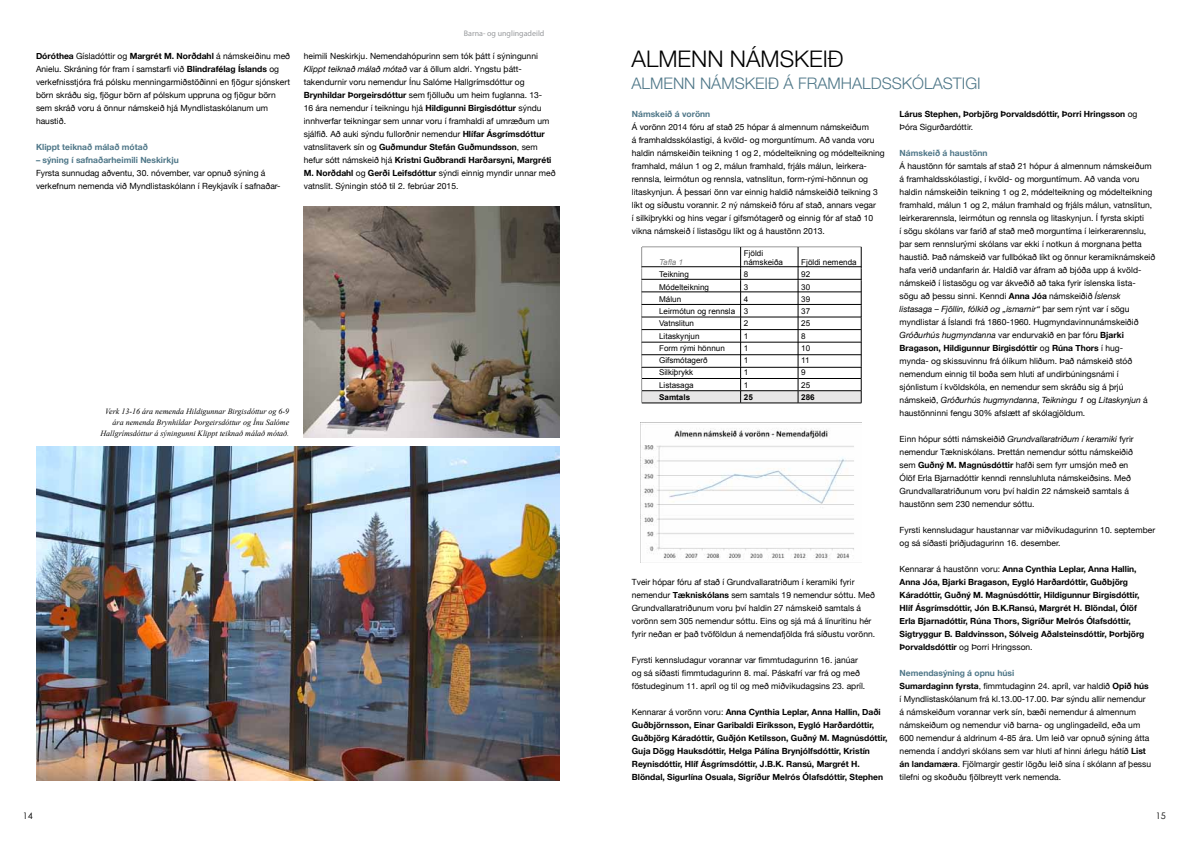
<style>
.page{position:relative;width:1191px;height:842px;background:#fff}
.page>*{position:absolute;margin:0;border:0;box-sizing:border-box;transform-origin:0 0}
.t1{font:300 23px "Helvetica Neue LT Std";color:#000}
.t2{font:300 16px "Helvetica Neue LT Std";color:#4f7788}
.t3{font:9px "Century Gothic";color:#000}
.t4{font:8.5px/13px "Helvetica Neue";color:#000}
.t5{font:700 8.5px/13px "Helvetica Neue";color:#000}
.t6{font:700 8.5px "Helvetica Neue";color:#4f7788}
.t7{font:8px/9.6px "Arial";color:#000}
.t8{font:italic 8px/11px "Times New Roman";color:#000;text-align:right}
.t9{font:8px "Myriad Pro";color:#97999c}
.t10{font:700 8px "Arial";color:#000}
.t11{font:italic 8px "Arial";color:#808080}
.s1{font-weight:700}
.s2{font-style:italic}
.s3{font-weight:400}
.s4{font-weight:700;color:#4f7788}
</style>
<div class="page">
<hr style="left:641px;top:403px;width:99px;height:1px;background:#000">
<hr style="left:740px;top:403px;width:58px;height:1px;background:#000">
<hr style="left:798px;top:403px;width:63px;height:1px;background:#000">
<svg style="left:643px;top:248px;width:219px;height:155px"></svg>
<div style="left:641px;top:246px;width:231px;height:170px;border:1px solid #fff"></div>
<hr style="left:641px;top:267px;width:220px;height:1px;background:#000">
<hr style="left:641px;top:279px;width:220px;height:1px;background:#000">
<hr style="left:641px;top:292px;width:220px;height:1px;background:#000">
<hr style="left:641px;top:304px;width:220px;height:1px;background:#000">
<hr style="left:641px;top:317px;width:220px;height:1px;background:#000">
<hr style="left:641px;top:329px;width:220px;height:1px;background:#000">
<hr style="left:641px;top:342px;width:220px;height:1px;background:#000">
<hr style="left:641px;top:354px;width:220px;height:1px;background:#000">
<hr style="left:641px;top:367px;width:220px;height:1px;background:#000">
<div style="left:620px;top:413px;width:258px;height:157px;background:#fff"></div>
<img style="left:640px;top:422px;width:221px;height:141px">
<img style="left:36px;top:447px;width:523px;height:333px">
<img style="left:303px;top:207px;width:256px;height:230px">
<p class="t4" style="left:36px;top:50px;width:256px"><span class="s1">Dóróthea</span> Gísladóttir og <span class="s1">Margrét M. Norðdahl</span> á námskeiðinu með Anielu. Skráning fór fram í samstarfi við <span class="s1">Blindrafélag Íslands</span> og verkefnisstjóra frá pólsku menningarmiðstöðinni en fjögur sjónskert börn skráðu sig, fjögur börn af pólskum uppruna og fjögur börn sem skráð voru á önnur námskeið hjá Myndlistaskólanum um haustið.</p>
<p class="t6" style="left:36px;top:141px;width:113px">Klippt teiknað málað mótað</p>
<p class="t6" style="left:36px;top:154px;width:144px">– sýning í safnaðarheimili Neskirkju</p>
<p class="t4" style="left:36px;top:167px;width:246px">Fyrsta sunnudag aðventu, 30. nóvember, var opnuð sýning á verkefnum nemenda við Myndlistaskólann í Reykjavík í safnaðar-</p>
<p class="t9" style="left:464px;top:28px;width:82px">Barna- og unglingadeild</p>
<p class="t4" style="left:304px;top:50px;width:253px">heimili Neskirkju. Nemendahópurinn sem tók þátt í sýningunni <span class="s2">Klippt teiknað málað mótað</span> var á öllum aldri. Yngstu þátt&shy;takendurnir voru nemendur Ínu Salóme Hallgrímsdóttur og <span class="s1">Brynhildar Þorgeirsdóttur</span> sem fjölluðu um heim fuglanna. 13-<br>16 ára nemendur í teikningu hjá <span class="s1">Hildigunni Birgisdóttur</span> sýndu innhverfar teikningar sem unnar voru í framhaldi af umræðum um sjálfið. Að auki sýndu fullorðnir nemendur <span class="s1">Hlífar Ásgrímsdóttur </span>vatnslitaverk sín og <span class="s1">Guðmundur Stefán Guðmundsson</span>, sem hefur sótt námskeið hjá <span class="s1">Kristni Guðbrandi Harðarsyni, Margréti M. Norðdahl</span> og <span class="s1">Gerði Leifsdóttur</span> sýndi einnig myndir unnar með vatnslit. Sýningin stóð til 2. febrúar 2015.</p>
<p class="t8" style="left:100px;top:406px;width:190px">Verk 13-16 ára nemenda Hildigunnar Birgisdóttur og 6-9 ára nemenda Brynhildar Þorgeirsdóttur og Ínu Salóme<br>Hallgrímsdóttur á sýningunni Klippt teiknað málað mótað.</p>
<h1 class="t1" style="left:631px;top:45px;width:214px">ALMENN NÁMSKEIÐ</h1>
<h2 class="t2" style="left:631px;top:74px;width:351px">ALMENN NÁMSKEIÐ Á FRAMHALDSSKÓLASTIGI</h2>
<p class="t6" style="left:632px;top:107px;width:80px">Námskeið á vorönn</p>
<p class="t4" style="left:632px;top:121px;width:254px">Á vorönn 2014 fóru af stað 25 hópar á almennum námskeiðum<br>á framhaldsskólastigi, á kvöld- og morguntímum. Að vanda voru haldin námskeiðin teikning 1 og 2, módelteikning og módelteikning framhald, málun 1 og 2, málun framhald, frjáls málun, leirkera&shy;rennsla, leirmótun og rennsla, vatnslitun, form-rými-hönnun og litaskynjun. Á þessari önn var einnig haldið námskeiðið teikning 3 líkt og síðustu vorannir. 2 ný námskeið fóru af stað, annars vegar<br>í silkiþrykki og hins vegar í gifsmótagerð og einnig fór af stað 10 vikna námskeið í listasögu líkt og á haustönn 2013.</p>
<p class="t11" style="left:659px;top:257px;width:26px">Tafla 1</p>
<p class="t7" style="left:744px;top:248px;width:41px">Fjöldi námskeiða</p>
<p class="t7" style="left:801px;top:258px;width:57px">Fjöldi nemenda</p>
<p class="t7" style="left:659px;top:270px;width:31px">Teikning</p>
<p class="t7" style="left:744px;top:270px;width:6px">8</p>
<p class="t7" style="left:801px;top:270px;width:11px">92</p>
<p class="t7" style="left:659px;top:282px;width:51px">Módelteikning</p>
<p class="t7" style="left:744px;top:282px;width:6px">3</p>
<p class="t7" style="left:801px;top:282px;width:11px">30</p>
<p class="t7" style="left:659px;top:294px;width:24px">Málun</p>
<p class="t7" style="left:744px;top:294px;width:6px">4</p>
<p class="t7" style="left:801px;top:294px;width:11px">39</p>
<p class="t7" style="left:659px;top:307px;width:91px">Leirmótun og rennsla 3</p>
<p class="t7" style="left:801px;top:307px;width:11px">37</p>
<p class="t7" style="left:659px;top:319px;width:36px">Vatnslitun</p>
<p class="t7" style="left:744px;top:319px;width:6px">2</p>
<p class="t7" style="left:801px;top:319px;width:11px">25</p>
<p class="t7" style="left:659px;top:331px;width:42px">Litaskynjun</p>
<p class="t7" style="left:744px;top:331px;width:6px">1</p>
<p class="t7" style="left:801px;top:331px;width:6px">8</p>
<p class="t7" style="left:659px;top:343px;width:67px">Form rými hönnun</p>
<p class="t7" style="left:744px;top:343px;width:6px">1</p>
<p class="t7" style="left:801px;top:343px;width:11px">10</p>
<p class="t7" style="left:659px;top:355px;width:50px">Gifsmótagerð</p>
<p class="t7" style="left:744px;top:355px;width:6px">1</p>
<p class="t7" style="left:801px;top:355px;width:10px">11</p>
<p class="t7" style="left:659px;top:368px;width:36px">Silkiþrykk</p>
<p class="t7" style="left:744px;top:368px;width:6px">1</p>
<p class="t7" style="left:801px;top:368px;width:6px">9</p>
<p class="t7" style="left:659px;top:380px;width:36px">Listasaga</p>
<p class="t7" style="left:744px;top:380px;width:6px">1</p>
<p class="t7" style="left:801px;top:380px;width:11px">25</p>
<p class="t10" style="left:659px;top:392px;width:33px">Samtals</p>
<p class="t10" style="left:744px;top:392px;width:11px">25</p>
<p class="t10" style="left:801px;top:392px;width:15px">286</p>
<p class="t4" style="left:632px;top:576px;width:245px">Tveir hópar fóru af stað í Grundvallaratriðum í keramiki fyrir nemendur <span class="s1">Tækniskólans</span> sem samtals 19 nemendur sóttu. Með Grundvallaratriðunum voru því haldin 27 námskeið samtals á vorönn sem 305 nemendur sóttu. Eins og sjá má á línuritinu hér fyrir neðan er það tvöföldun á nemendafjölda frá síðustu vorönn.</p>
<p class="t4" style="left:632px;top:654px;width:235px">Fyrsti kennsludagur vorannar var fimmtudagurinn 16. janúar og sá síðasti fimmtudagurinn 8. maí. Páskafrí var frá og með föstudeginum 11. apríl og til og með miðvikudagsins 23. apríl.</p>
<p class="t5" style="left:632px;top:706px;width:257px"><span class="s3">Kennarar á vorönn voru:</span> Anna Cynthia Leplar, Anna Hallin, Daði Guðbjörnsson, Einar Garibaldi Eiríksson, Eygló Harðardóttir, Guðbjörg Káradóttir, Guðjón Ketilsson, Guðný M. Magnúsdóttir, Guja Dögg Hauksdóttir, Helga Pálína Brynjólfsdóttir, Kristín Reynisdóttir, Hlíf Ásgrímsdóttir, J.B.K. Ransú, Margrét H.<br>Blöndal, Sigurlína Osuala, Sigríður Melrós Ólafsdóttir, Stephen</p>
<p class="t5" style="left:899px;top:108px;width:239px">Lárus Stephen, Þorbjörg Þorvaldsdóttir, Þorri Hringsson <span class="s3">og<br>Þóra Sigurðardóttir.</span></p>
<p class="t6" style="left:899px;top:146px;width:89px">Námskeið á haustönn</p>
<p class="t4" style="left:899px;top:160px;width:257px">Á haustönn fór samtals af stað 21 hópur á almennum námskeiðum á framhaldsskólastigi, í kvöld- og morguntímum. Að vanda voru haldin námskeiðin teikning 1 og 2, módelteikning og módelteikning framhald, málun 1 og 2, málun framhald og frjáls málun, vatnslitun, leirkerarennsla, leirmótun og rennsla og litaskynjun. Í fyrsta skipti<br>í sögu skólans var farið af stað með morguntíma í leirkerarennslu, þar sem rennslurými skólans var ekki í notkun á morgnana þetta haustið. Það námskeið var fullbókað líkt og önnur keramiknámskeið hafa verið undanfarin ár. Haldið var áfram að bjóða upp á kvöld&shy;námskeið í listasögu og var ákveðið að taka fyrir íslenska lista&shy;sögu að þessu sinni. Kenndi <span class="s1">Anna Jóa</span> námskeiðið <span class="s2">Íslensk listasaga – Fjöllin, fólkið og „ismarnir“</span> þar sem rýnt var í sögu myndlistar á Íslandi frá 1860-1960. Hugmyndavinnunámskeiðið <span class="s2">Gróðurhús hugmyndanna</span> var endurvakið en þar fóru <span class="s1">Bjarki Bragason, Hildigunnur Birgisdóttir</span> og <span class="s1">Rúna Thors</span> í hug-<br>mynda- og skissuvinnu frá ólíkum hliðum. Það námskeið stóð nemendum einnig til boða sem hluti af undirbúningsnámi í sjónlistum í kvöldskóla, en nemendur sem skráðu sig á þrjú námskeið, <span class="s2">Gróðurhús hugmyndanna</span>, <span class="s2">Teikningu 1</span> og <span class="s2">Litaskynjun</span> á haustönninni fengu 30% afslætt af skólagjöldum.</p>
<p class="t4" style="left:899px;top:433px;width:236px">Einn hópur sótti námskeiðið <span class="s2">Grundvallaratriðum í keramiki</span> fyrir nemendur Tækniskólans. Þrettán nemendur sóttu námskeiðið sem <span class="s1">Guðný M. Magnúsdóttir</span> hafði sem fyrr umsjón með en Ólöf Erla Bjarnadóttir kenndi rennsluhluta námskeiðsins. Með Grundvallaratriðunum voru því haldin 22 námskeið samtals á haustönn sem 230 nemendur sóttu.</p>
<p class="t4" style="left:899px;top:524px;width:257px">Fyrsti kennsludagur haustannar var miðvikudagurinn 10. september og sá síðasti þriðjudagurinn 16. desember.</p>
<p class="t5" style="left:899px;top:562px;width:246px"><span class="s3">Kennarar á haustönn voru:</span> Anna Cynthia Leplar, Anna Hallin, Anna Jóa, Bjarki Bragason, Eygló Harðardóttir, Guðbjörg Káradóttir, Guðný M. Magnúsdóttir, Hildigunnur Birgisdóttir, Hlíf Ásgrímsdóttir, Jón B.K.Ransú, Margrét H. Blöndal, Ólöf Erla Bjarnadóttir, Rúna Thors, Sigríður Melrós Ólafsdóttir, Sigtryggur B. Baldvinsson, Sólveig Aðalsteinsdóttir, Þorbjörg Þorvaldsdóttir <span class="s3">og Þorri Hringsson.</span></p>
<p class="t4" style="left:899px;top:667px;width:253px"><span class="s4">Nemendasýning á opnu húsi<br></span><span class="s1">Sumardaginn fyrsta</span>, fimmtudaginn 24. apríl, var haldið <span class="s1">Opið hús </span>í Myndlistaskólanum frá kl.13.00-17.00. Þar sýndu allir nemendur á námskeiðum vorannar verk sín, bæði nemendur á almennum námskeiðum og nemendur við barna- og unglingadeild, eða um 600 nemendur á aldrinum 4-85 ára. Um leið var opnuð sýning átta nemenda í anddyri skólans sem var hluti af hinni árlegu hátíð <span class="s1">List án landamæra</span>. Fjölmargir gestir lögðu leið sína í skólann af þessu tilefni og skoðuðu fjölbreytt verk nemenda.</p>
<p class="t3" style="left:23px;top:810px;width:11px">14</p>
<p class="t3" style="left:1156px;top:810px;width:11px">15</p>
</div>
